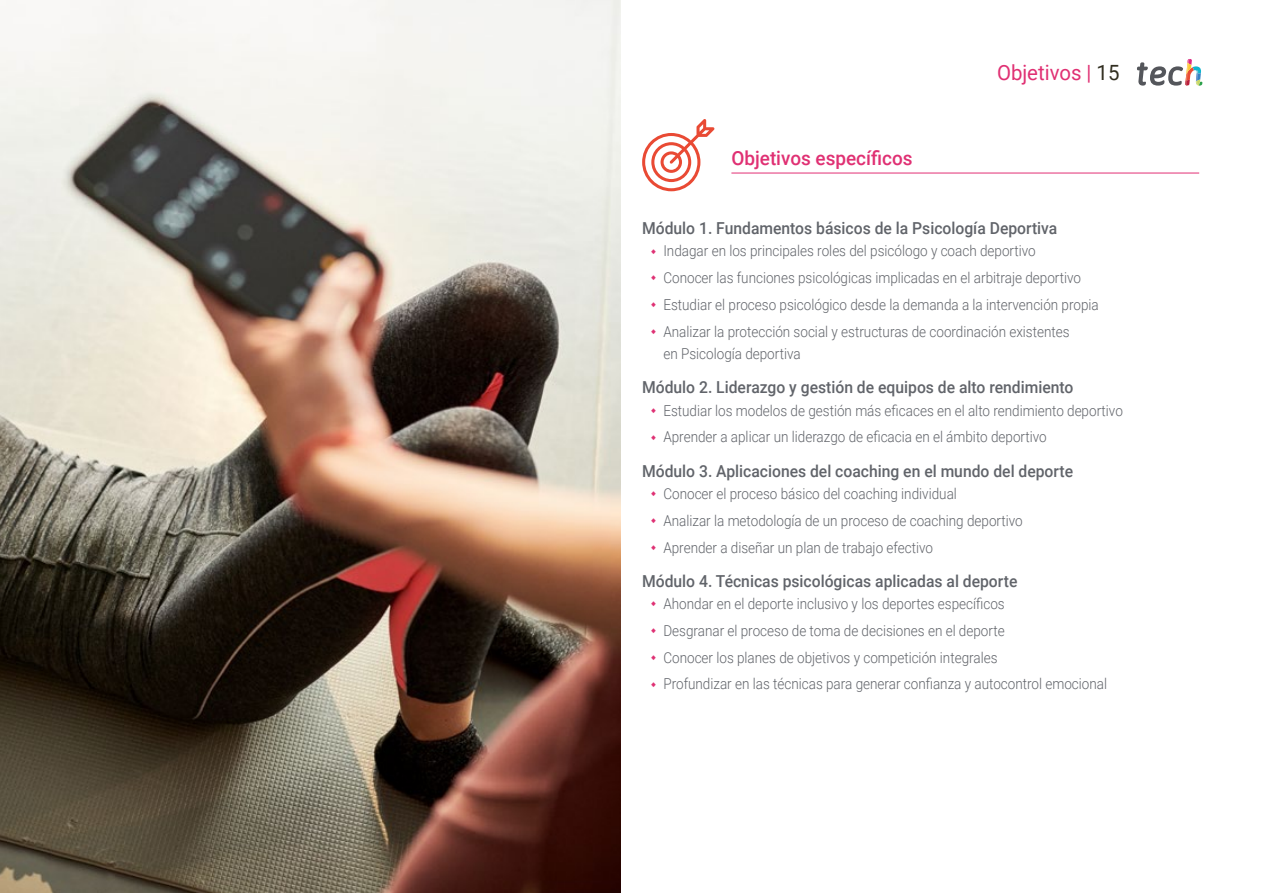
<style>
.page{position:relative;width:1263px;height:893px;background:#fff}
.page>*{position:absolute;margin:0;border:0;box-sizing:border-box;transform-origin:0 0}
.t1{font:21px "Roboto";color:#e03073}
.t2{font:500 19.5px "Roboto";color:#e03073}
.t3{font:500 16.5px "Roboto";color:#61646a;scale:.95 1}
.t4{font:300 15px/26.7px "Roboto";color:#61646a;scale:.9 1}
.s1{color:#312e20}
</style>
<div class="page">
<hr style="left:731px;top:173px;width:468px;height:1px;background:#e23074">
<svg style="left:1137px;top:59px;width:65px;height:27px"></svg>
<img style="left:0;top:0;width:621px;height:893px">
<svg style="left:642px;top:119px;width:72px;height:72px"></svg>
<h2 class="t2" style="left:731px;top:144px;width:183px">Objetivos específicos</h2>
<h1 class="t1" style="left:997px;top:57px;width:124px">Objetivos | <span class="s1">15</span></h1>
<p class="t3" style="left:642px;top:216px;width:439px">Módulo 1. Fundamentos básicos de la Psicología Deportiva</p>
<p class="t4" style="left:663px;top:237px;width:485px">Indagar en los principales roles del psicólogo y coach deportivo<br>Conocer las funciones psicológicas implicadas en el arbitraje deportivo Estudiar el proceso psicológico desde la demanda a la intervención propia Analizar la protección social y estructuras de coordinación existentes</p>
<p class="t4" style="left:663px;top:340px;width:154px">en Psicología deportiva</p>
<p class="t3" style="left:642px;top:376px;width:455px">Módulo 2. Liderazgo y gestión de equipos de alto rendimiento</p>
<p class="t4" style="left:663px;top:396px;width:512px">Estudiar los modelos de gestión más eficaces en el alto rendimiento deportivo<br>Aprender a aplicar un liderazgo de eficacia en el ámbito deportivo</p>
<p class="t3" style="left:642px;top:459px;width:455px">Módulo 3. Aplicaciones del coaching en el mundo del deporte</p>
<p class="t4" style="left:663px;top:480px;width:401px">Conocer el proceso básico del coaching individual<br>Analizar la metodología de un proceso de coaching deportivo<br>Aprender a diseñar un plan de trabajo efectivo</p>
<p class="t3" style="left:642px;top:569px;width:397px">Módulo 4. Técnicas psicológicas aplicadas al deporte</p>
<p class="t4" style="left:663px;top:590px;width:495px">Ahondar en el deporte inclusivo y los deportes específicos<br>Desgranar el proceso de toma de decisiones en el deporte<br>Conocer los planes de objetivos y competición integrales<br>Profundizar en las técnicas para generar confianza y autocontrol emocional</p>
</div>
